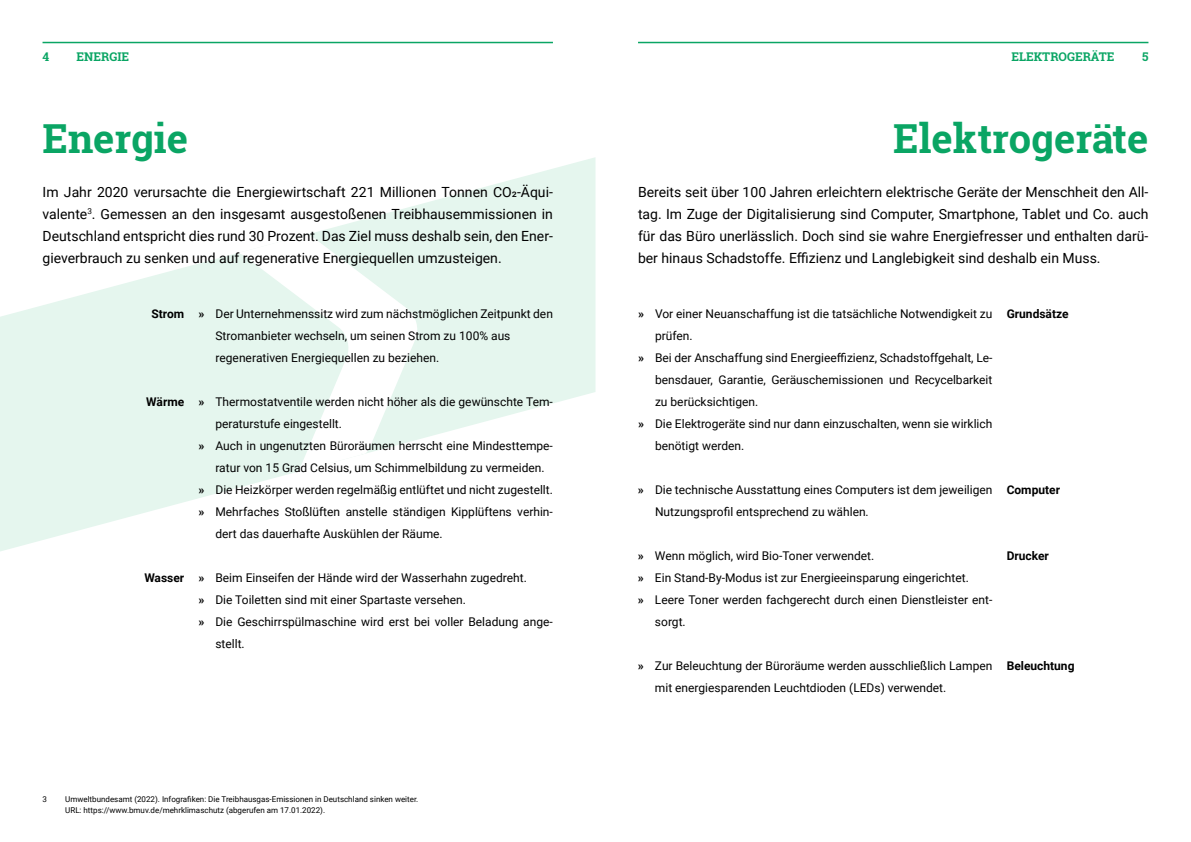
<style>
.page{position:relative;width:1191px;height:842px;background:#fff}
.page>*{position:absolute;margin:0;border:0;box-sizing:border-box;transform-origin:0 0}
.t1{font:700 40px "Roboto Slab";color:#0aa564}
.t2{font:14px/22px "Roboto";color:#000;text-align:justify}
.t3{font:12px/22px "Roboto";color:#000}
.t4{font:700 12px "Roboto";color:#000}
.t5{font:700 12px "Roboto Slab";color:#0aa564}
.t6{font:8px/11px "Roboto";color:#000}
.s1{font-weight:700}
</style>
<div class="page">
<svg style="left:0;top:157px;width:595px;height:394px;fill:#e5f6ee"></svg>
<svg style="left:232px;top:232px;width:188px;height:243px"></svg>
<hr style="left:43px;top:42px;width:510px;height:1px;background:#0aa564">
<hr style="left:638px;top:42px;width:510px;height:1px;background:#0aa564">
<p class="t5" style="left:43px;top:48px;width:8px">4</p>
<p class="t5" style="left:77px;top:48px;width:54px">ENERGIE</p>
<p class="t5" style="left:1011px;top:48px;width:105px">ELEKTROGERÄTE</p>
<p class="t5" style="left:1142px;top:48px;width:8px">5</p>
<h2 class="t1" style="left:43px;top:111px;width:147px">Energie</h2>
<p class="t2" style="left:43px;top:180px;width:512px">Im Jahr 2020 verursachte die Energiewirtschaft 221 Millionen Tonnen CO2-Äqui&shy;valente<sup>3</sup>. Gemessen an den insgesamt ausgestoßenen Treibhausemmissionen in Deutschland entspricht dies rund 30 Prozent. Das Ziel muss deshalb sein, den Ener&shy;gieverbrauch zu senken und auf regenerative Energiequellen umzusteigen.</p>
<h2 class="t1" style="left:893px;top:111px;width:257px">Elektrogeräte</h2>
<p class="t2" style="left:638px;top:180px;width:512px">Bereits seit über 100 Jahren erleichtern elektrische Geräte der Menschheit den All&shy;tag. Im Zuge der Digitalisierung sind Computer, Smartphone, Tablet und Co. auch für das Büro unerlässlich. Doch sind sie wahre Energiefresser und enthalten darü&shy;ber hinaus Schadstoffe. Effizienz und Langlebigkeit sind deshalb ein Muss.</p>
<h3 class="t4" style="left:151px;top:305px;width:34px">Strom</h3>
<p class="t3" style="left:215px;top:302px;width:339px;text-indent:-17px"><span class="s1">»</span> Der Unternehmenssitz wird zum nächstmöglichen Zeitpunkt den<br>Stromanbieter wechseln, um seinen Strom zu 100% aus regenerativen Energiequellen zu beziehen.</p>
<h3 class="t4" style="left:146px;top:393px;width:39px">Wärme</h3>
<p class="t3" style="left:198px;top:390px;width:356px"><span class="s1">»</span> Thermostatventile werden nicht höher als die gewünschte Tem-</p>
<p class="t3" style="left:215px;top:412px;width:128px">peraturstufe eingestellt.</p>
<p class="t3" style="left:198px;top:434px;width:356px"><span class="s1">»</span> Auch in ungenutzten Büroräumen herrscht eine Mindesttempe-</p>
<p class="t3" style="left:215px;top:456px;width:331px">ratur von 15 Grad Celsius, um Schimmelbildung zu vermeiden.</p>
<p class="t3" style="left:198px;top:478px;width:356px"><span class="s1">»</span> Die Heizkörper werden regelmäßig entlüftet und nicht zugestellt.</p>
<p class="t3" style="left:198px;top:500px;width:356px"><span class="s1">»</span> Mehrfaches Stoßlüften anstelle ständigen Kipplüftens verhin-</p>
<p class="t3" style="left:215px;top:522px;width:229px">dert das dauerhafte Auskühlen der Räume.</p>
<h3 class="t4" style="left:144px;top:569px;width:41px">Wasser</h3>
<p class="t3" style="left:198px;top:566px;width:330px"><span class="s1">»</span> Beim Einseifen der Hände wird der Wasserhahn zugedreht.</p>
<p class="t3" style="left:198px;top:588px;width:269px"><span class="s1">»</span> Die Toiletten sind mit einer Spartaste versehen.</p>
<p class="t3" style="left:198px;top:610px;width:356px"><span class="s1">»</span> Die Geschirrspülmaschine wird erst bei voller Beladung ange-</p>
<p class="t3" style="left:215px;top:632px;width:31px">stellt.</p>
<p class="t3" style="left:638px;top:302px;width:356px"><span class="s1">»</span> Vor einer Neuanschaffung ist die tatsächliche Notwendigkeit zu</p>
<h3 class="t4" style="left:1006px;top:305px;width:63px">Grundsätze</h3>
<p class="t3" style="left:655px;top:324px;width:39px">prüfen.</p>
<p class="t3" style="left:638px;top:346px;width:356px"><span class="s1">»</span> Bei der Anschaffung sind Energieeffizienz, Schadstoffgehalt, Le-</p>
<p class="t3" style="left:655px;top:368px;width:339px">bensdauer, Garantie, Geräuschemissionen und Recycelbarkeit</p>
<p class="t3" style="left:655px;top:390px;width:105px">zu berücksichtigen.</p>
<p class="t3" style="left:638px;top:412px;width:356px"><span class="s1">»</span> Die Elektrogeräte sind nur dann einzuschalten, wenn sie wirklich</p>
<p class="t3" style="left:655px;top:434px;width:91px">benötigt werden.</p>
<p class="t3" style="left:638px;top:478px;width:356px"><span class="s1">»</span> Die technische Ausstattung eines Computers ist dem jeweiligen</p>
<h3 class="t4" style="left:1006px;top:481px;width:55px">Computer</h3>
<p class="t3" style="left:655px;top:500px;width:215px">Nutzungsprofil entsprechend zu wählen.</p>
<p class="t3" style="left:638px;top:544px;width:238px"><span class="s1">»</span> Wenn möglich, wird Bio-Toner verwendet.</p>
<h3 class="t4" style="left:1006px;top:547px;width:44px">Drucker</h3>
<p class="t3" style="left:638px;top:566px;width:332px"><span class="s1">»</span> Ein Stand-By-Modus ist zur Energieeinsparung eingerichtet.</p>
<p class="t3" style="left:638px;top:588px;width:356px"><span class="s1">»</span> Leere Toner werden fachgerecht durch einen Dienstleister ent-</p>
<p class="t3" style="left:655px;top:610px;width:32px">sorgt.</p>
<p class="t3" style="left:638px;top:654px;width:356px"><span class="s1">»</span> Zur Beleuchtung der Büroräume werden ausschließlich Lampen</p>
<h3 class="t4" style="left:1006px;top:657px;width:69px">Beleuchtung</h3>
<p class="t3" style="left:655px;top:676px;width:293px">mit energiesparenden Leuchtdioden (LEDs) verwendet.</p>
<p class="t6" style="left:43px;top:793px;width:6px">3</p>
<p class="t6" style="left:65px;top:793px;width:355px">Umweltbundesamt (2022). Infografiken: Die Treibhausgas-Emissionen in Deutschland sinken weiter.<br>URL: https://www.bmuv.de/mehrklimaschutz (abgerufen am 17.01.2022).</p>
</div>
